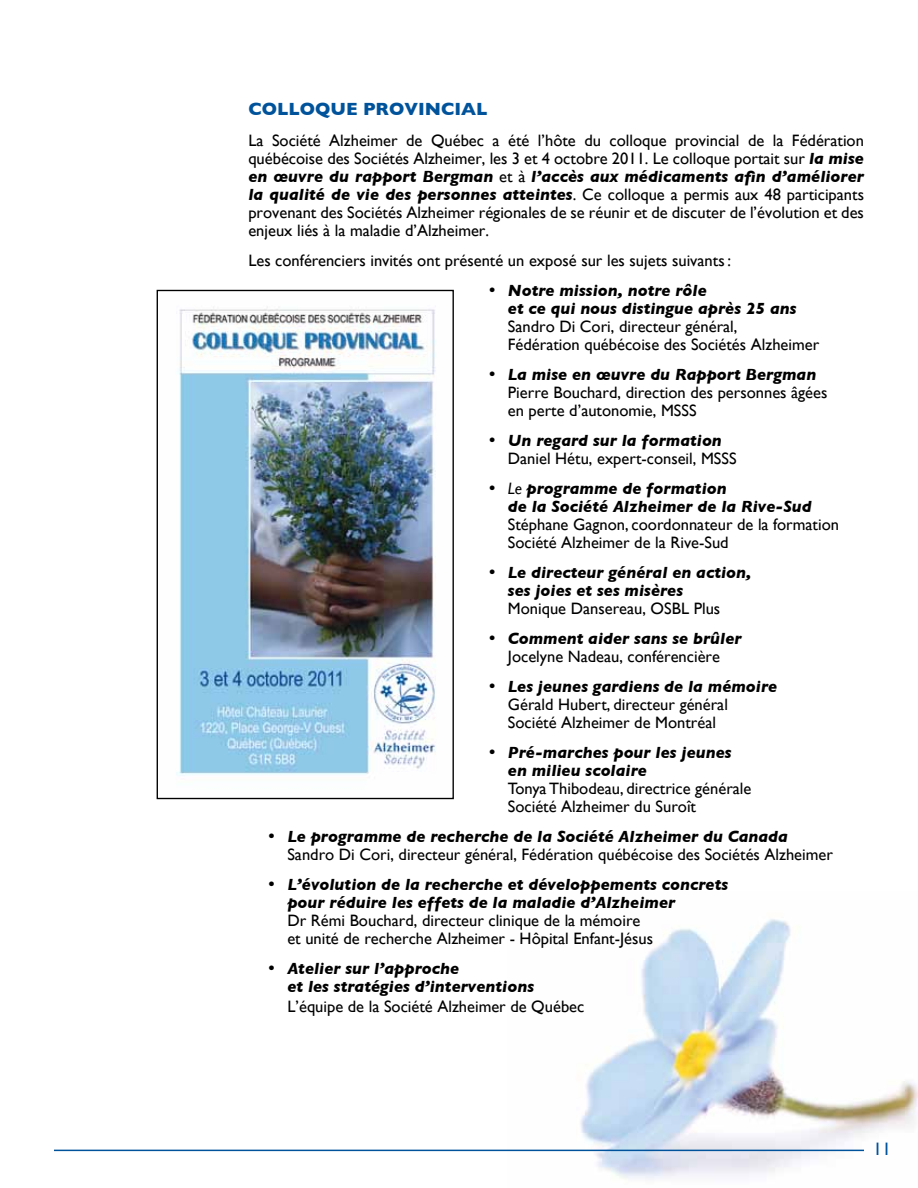
<style>
.page{position:relative;width:918px;height:1188px;background:#fff}
.page>*{position:absolute;margin:0;border:0;box-sizing:border-box;transform-origin:0 0}
.t1{font:700 18px "Gill Sans";color:#00539b}
.t2{font:18px "Gill Sans";color:#00539b}
.t3{font:16.5px/18px "Gill Sans";color:#000}
.t4{font:italic 700 16.5px/18px "Gill Sans";color:#000}
.s1{font-weight:700;font-style:italic}
.s2{font-weight:400}
</style>
<div class="page">
<img style="left:507px;top:919px;width:411px;height:261px">
<hr style="left:54px;top:1150px;width:810px;height:1px;background:#00539b">
<img style="left:176px;top:307px;width:260px;height:469px">
<div style="left:157px;top:290px;width:297px;height:509px;border:1px solid #000"></div>
<p class="t1" style="left:248px;top:98px;width:241px">COLLOQUE PROVINCIAL</p>
<p class="t3" style="left:248px;top:131px;width:617px;text-align:justify">La Société Alzheimer de Québec a été l’hôte du colloque provincial de la Fédération québécoise des Sociétés Alzheimer, les 3 et 4 octobre 2011. Le colloque portait sur <span class="s1">la mise en œuvre du rapport Bergman</span> et à <span class="s1">l’accès aux médicaments afin d’améliorer la qualité de vie des personnes atteintes</span>. Ce colloque a permis aux 48 participants provenant des Sociétés Alzheimer régionales de se réunir et de discuter de l’évolution et des enjeux liés à la maladie d’Alzheimer.</p>
<p class="t3" style="left:248px;top:251px;width:484px">Les conférenciers invités ont présenté un exposé sur les sujets suivants :</p>
<p class="t4" style="left:508px;top:281px;width:290px;text-indent:-20px">• Notre mission, notre rôle<br>et ce qui nous distingue après 25 ans</p>
<p class="t3" style="left:508px;top:317px;width:313px">Sandro Di Cori, directeur général,<br>Fédération québécoise des Sociétés Alzheimer</p>
<p class="t3" style="left:508px;top:365px;width:321px;text-indent:-20px">• <span class="s1">La mise en œuvre du Rapport Bergman<br></span>Pierre Bouchard, direction des personnes âgées en perte d’autonomie, MSSS</p>
<p class="t3" style="left:488px;top:431px;width:235px;text-align:center">• <span class="s1">Un regard sur la formation<br></span>Daniel Hétu, expert-conseil, MSSS</p>
<p class="t4" style="left:508px;top:479px;width:305px;text-indent:-20px">• <span class="s2">Le</span> programme de formation<br>de la Société Alzheimer de la Rive-Sud</p>
<p class="t3" style="left:508px;top:515px;width:333px">Stéphane Gagnon, coordonnateur de la formation<br>Société Alzheimer de la Rive-Sud</p>
<p class="t4" style="left:508px;top:563px;width:245px;text-indent:-20px">• Le directeur général en action, ses joies et ses misères</p>
<p class="t3" style="left:508px;top:599px;width:166px">Monique Dansereau, OSBL</p>
<p class="t3" style="left:694px;top:599px;width:28px">Plus</p>
<p class="t3" style="left:488px;top:629px;width:255px;text-align:center">• <span class="s1">Comment aider sans se brûler<br></span>Jocelyne Nadeau, conférencière</p>
<p class="t3" style="left:508px;top:677px;width:271px;text-indent:-20px">• <span class="s1">Les jeunes gardiens de la mémoire<br></span>Gérald Hubert, directeur général<br>Société Alzheimer de Montréal</p>
<p class="t4" style="left:508px;top:743px;width:225px;text-indent:-20px">• Pré-marches pour les jeunes en milieu scolaire</p>
<p class="t3" style="left:508px;top:779px;width:245px">Tonya Thibodeau, directrice générale<br>Société Alzheimer du Suroît</p>
<p class="t3" style="left:287px;top:827px;width:547px;text-indent:-20px">• <span class="s1">Le programme de recherche de la Société Alzheimer du Canada<br></span>Sandro Di Cori, directeur général, Fédération québécoise des Sociétés Alzheimer</p>
<p class="t4" style="left:287px;top:875px;width:442px;text-indent:-20px">• L’évolution de la recherche et développements concrets pour réduire les effets de la maladie d’Alzheimer</p>
<p class="t3" style="left:287px;top:911px;width:367px">Dr Rémi Bouchard, directeur clinique de la mémoire et unité de recherche Alzheimer - Hôpital Enfant-Jésus</p>
<p class="t4" style="left:287px;top:959px;width:248px;text-indent:-20px">• Atelier sur l’approche<br>et les stratégies d’interventions</p>
<p class="t3" style="left:287px;top:997px;width:299px">L’équipe de la Société Alzheimer de Québec</p>
<p class="t2" style="left:873px;top:1138px;width:19px">11</p>
</div>
